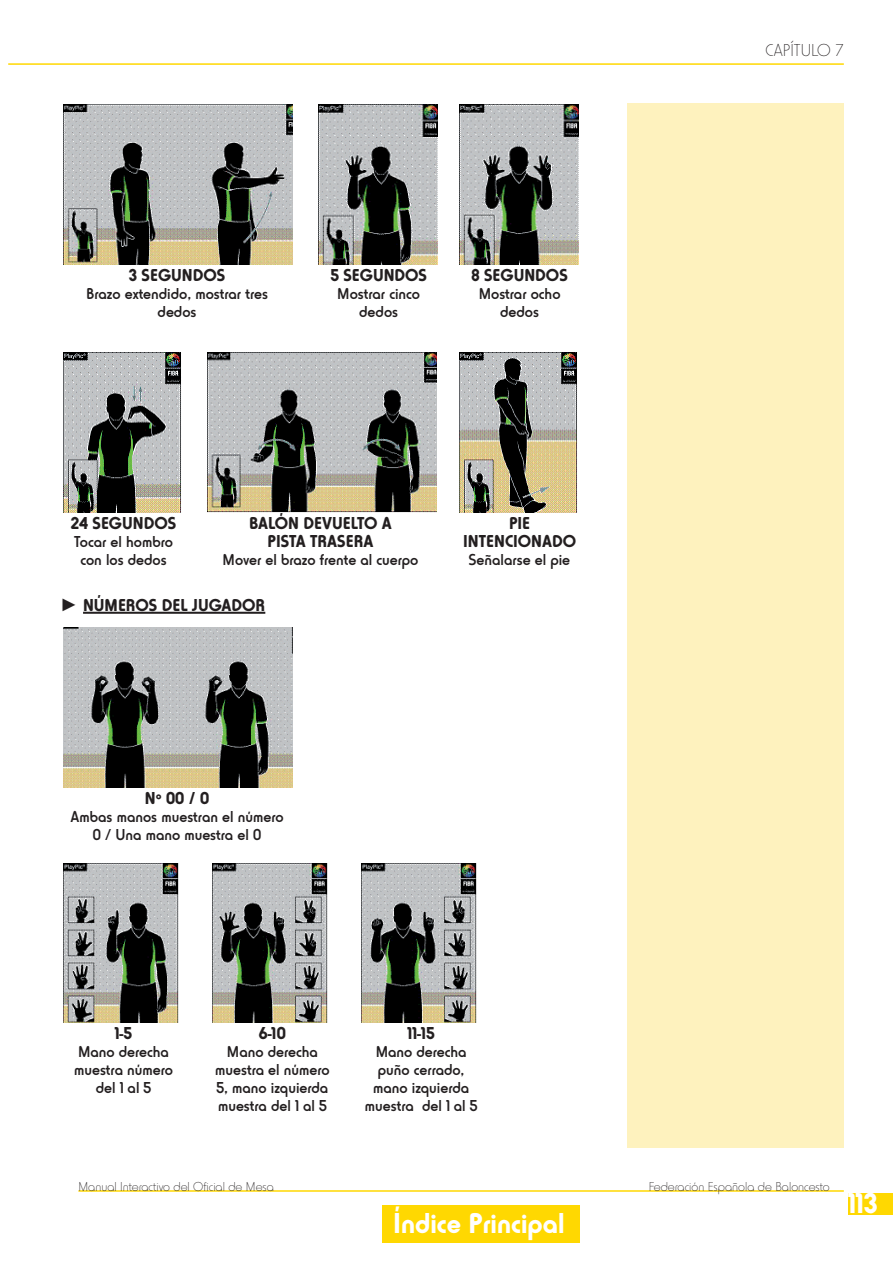
<style>
.page{position:relative;width:893px;height:1263px;background:#fff}
.page>*{position:absolute;margin:0;border:0;box-sizing:border-box;transform-origin:0 0}
.t1{font:700 30px "Horatio D";color:#fff}
.t2{font:700 18px/18px "Horatio D";color:#231f20;text-align:center}
.t3{font:18px "Horatio D Ligh";color:#231f20}
.t4{font:500 16.5px/18px "Horatio D";color:#231f20;text-align:center}
.t5{font:13.5px "Horatio D Ligh";color:#231f20}
.s1{font-family:"Arial";font-weight:400}
</style>
<div class="page">
<div style="left:848px;top:1193px;width:45px;height:21px;background:#ffd801"></div>
<hr style="left:8px;top:63px;width:836px;height:2px;background:#ffd801">
<hr style="left:78px;top:1190px;width:766px;height:2px;background:#ffd801">
<div style="left:627px;top:103px;width:217px;height:1044px;background:#fef2be"></div>
<hr style="left:83px;top:612px;width:182px;height:2px;background:#231f20">
<div style="left:382px;top:1205px;width:197px;height:37px;background:#ffd801"></div>
<img style="left:319px;top:105px;width:118px;height:159px">
<img style="left:460px;top:105px;width:118px;height:159px">
<img style="left:64px;top:105px;width:229px;height:159px">
<img style="left:64px;top:352px;width:117px;height:160px">
<img style="left:460px;top:352px;width:118px;height:160px">
<img style="left:207px;top:352px;width:229px;height:160px">
<img style="left:64px;top:863px;width:115px;height:160px">
<img style="left:213px;top:863px;width:115px;height:160px">
<div style="left:361px;top:863px;width:119px;height:160px;background:linear-gradient(to bottom,#fff,#fff)"></div>
<img style="left:361px;top:863px;width:115px;height:160px">
<img style="left:64px;top:628px;width:229px;height:159px">
<p class="t2" style="left:129px;top:266px;width:98px">3 SEGUNDOS</p>
<p class="t4" style="left:86px;top:284px;width:183px">Brazo extendido, mostrar tres dedos</p>
<p class="t2" style="left:330px;top:266px;width:98px">5 SEGUNDOS</p>
<p class="t4" style="left:337px;top:284px;width:84px">Mostrar cinco dedos</p>
<p class="t2" style="left:471px;top:266px;width:98px">8 SEGUNDOS</p>
<p class="t4" style="left:479px;top:284px;width:83px">Mostrar ocho dedos</p>
<p class="t2" style="left:71px;top:514px;width:107px">24 SEGUNDOS</p>
<p class="t4" style="left:74px;top:532px;width:100px">Tocar el hombro con los dedos</p>
<p class="t2" style="left:249px;top:514px;width:144px">BALÓN DEVUELTO A<br>PISTA TRASERA</p>
<p class="t4" style="left:223px;top:550px;width:197px">Mover el brazo frente al cuerpo</p>
<p class="t2" style="left:60px;top:595px;width:207px"><span class="s1">►</span> NÚMEROS DEL JUGADOR</p>
<p class="t2" style="left:463px;top:514px;width:114px">PIE<br>INTENCIONADO</p>
<p class="t4" style="left:469px;top:550px;width:103px">Señalarse el pie</p>
<p class="t2" style="left:145px;top:789px;width:66px">Nº00/0</p>
<p class="t4" style="left:71px;top:807px;width:214px">Ambas manos muestran el número<br>0 / Una mano muestra el 0</p>
<p class="t2" style="left:115px;top:1024px;width:19px">1-5</p>
<p class="t4" style="left:74px;top:1043px;width:100px">Mano derecha muestra número del 1 al 5</p>
<p class="t2" style="left:259px;top:1024px;width:29px">6-10</p>
<p class="t4" style="left:215px;top:1043px;width:116px">Mano derecha muestra el número<br>5, mano izquierda muestra del 1 al 5</p>
<p class="t2" style="left:407px;top:1024px;width:29px">11-15</p>
<p class="t4" style="left:365px;top:1043px;width:114px">Mano derecha puño cerrado, mano izquierda muestra del 1 al 5</p>
<p class="t3" style="left:766px;top:40px;width:80px">CAPÍTULO 7</p>
<p class="t5" style="left:78px;top:1179px;width:197px">Manual Interactivo del Oficial de Mesa</p>
<p class="t5" style="left:649px;top:1179px;width:182px">Federación Española de Baloncesto</p>
<h1 class="t1" style="left:393px;top:1205px;width:173px">Índice Principal</h1>
<h1 class="t1" style="left:848px;top:1185px;width:31px">113</h1>
</div>
